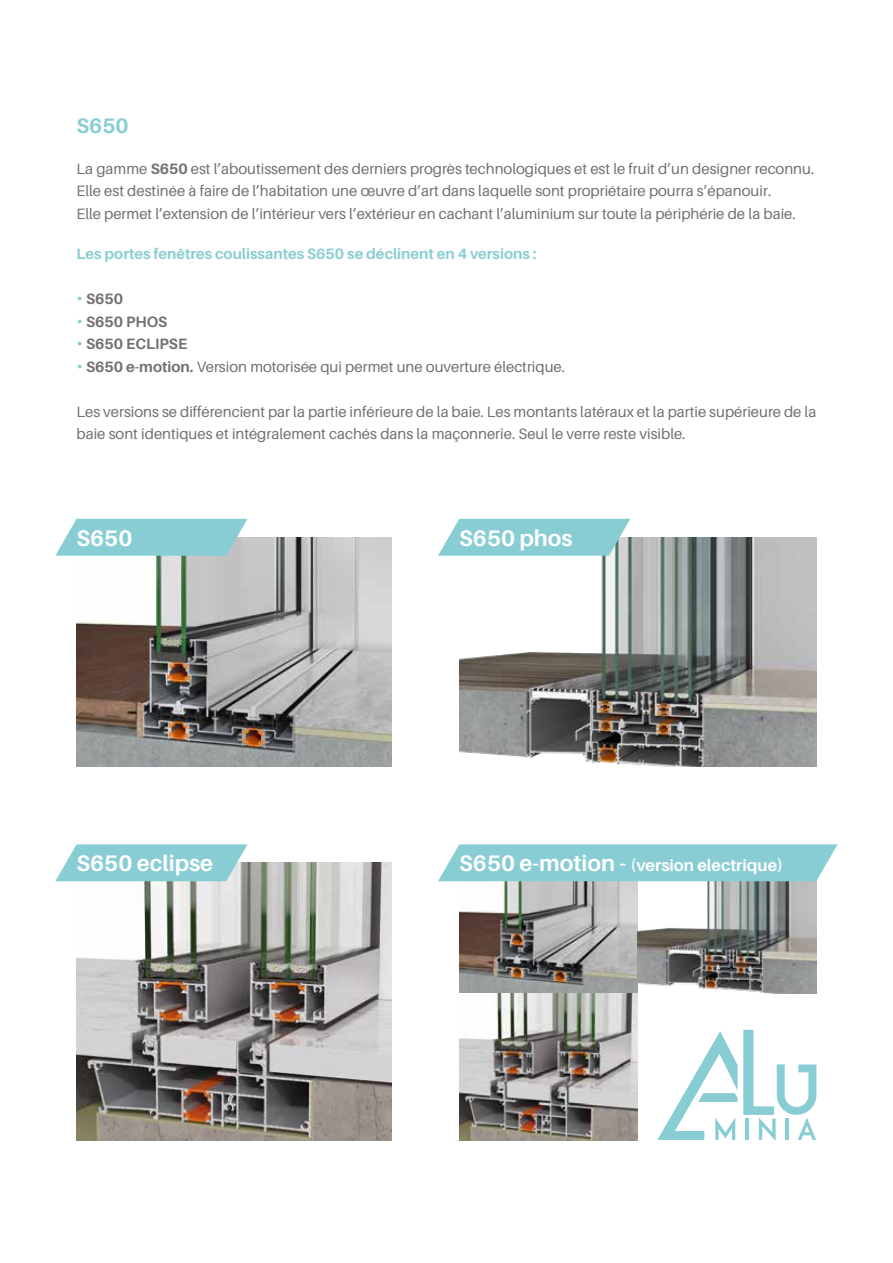
<style>
.page{position:relative;width:893px;height:1263px;background:#fff}
.page>*{position:absolute;margin:0;border:0;box-sizing:border-box;transform-origin:0 0}
.t1{font:700 22.5px "Aileron";color:#fff}
.t2{font:700 21px "Aileron";color:#88cdd3}
.t3{font:700 16.5px "Aileron";color:#fff}
.t4{font:15px/22.5px "Aileron";color:#70706f}
.t5{font:700 15px "Aileron";color:#88cdd3}
.t6{font:700 15px "Aileron";color:#70706f}
.s1{font-weight:700}
.s2{font-weight:400;font-size:18px;color:#88cdd3}
.s3{font-size:18px;color:#88cdd3}
.s4{font-size:22.5px}
</style>
<div class="page">
<svg style="left:657px;top:1030px;width:159px;height:111px"></svg>
<img style="left:77px;top:537px;width:314px;height:230px">
<img style="left:459px;top:881px;width:179px;height:260px">
<img style="left:77px;top:863px;width:314px;height:278px">
<img style="left:459px;top:537px;width:357px;height:230px">
<img style="left:638px;top:881px;width:178px;height:112px">
<svg style="left:55px;top:519px;width:193px;height:37px;background:#93d0d5"></svg>
<svg style="left:55px;top:844px;width:193px;height:37px;background:#93d0d5"></svg>
<svg style="left:438px;top:519px;width:192px;height:37px;background:#92cfd5"></svg>
<svg style="left:438px;top:844px;width:400px;height:37px;background:#8fd0d5"></svg>
<h2 class="t2" style="left:77px;top:114px;width:54px">S650</h2>
<p class="t4" style="left:77px;top:157px;width:739px">La gamme <span class="s1">S650</span> est l’aboutissement des derniers progrès technologiques et est le fruit d’un designer reconnu.<br>Elle est destinée à faire de l’habitation une œuvre d’art dans laquelle sont propriétaire pourra s’épanouir.<br>Elle permet l’extension de l’intérieur vers l’extérieur en cachant l’aluminium sur toute la périphérie de la baie.</p>
<p class="t5" style="left:77px;top:246px;width:461px">Les portes fenêtres coulissantes S650 se déclinent en 4 versions :</p>
<p class="t6" style="left:77px;top:291px;width:48px"><span class="s2">•</span> S650</p>
<p class="t6" style="left:77px;top:313px;width:92px"><span class="s2">•</span> S650 PHOS</p>
<p class="t6" style="left:77px;top:336px;width:112px"><span class="s2">•</span> S650 ECLIPSE</p>
<p class="t4" style="left:77px;top:355px;width:490px"><span class="s3">•</span> <span class="s1">S650 e-motion.</span> Version motorisée qui permet une ouverture électrique.</p>
<p class="t4" style="left:77px;top:400px;width:741px">Les versions se différencient par la partie inférieure de la baie. Les montants latéraux et la partie supérieure de la baie sont identiques et intégralement cachés dans la maçonnerie. Seul le verre reste visible.</p>
<h1 class="t1" style="left:77px;top:525px;width:57px">S650</h1>
<h1 class="t1" style="left:77px;top:851px;width:138px">S650 eclipse</h1>
<h1 class="t1" style="left:459px;top:525px;width:115px">S650 phos</h1>
<p class="t3" style="left:459px;top:856px;width:326px"><span class="s4">S650 e-motion -</span> (version electrique)</p>
</div>
